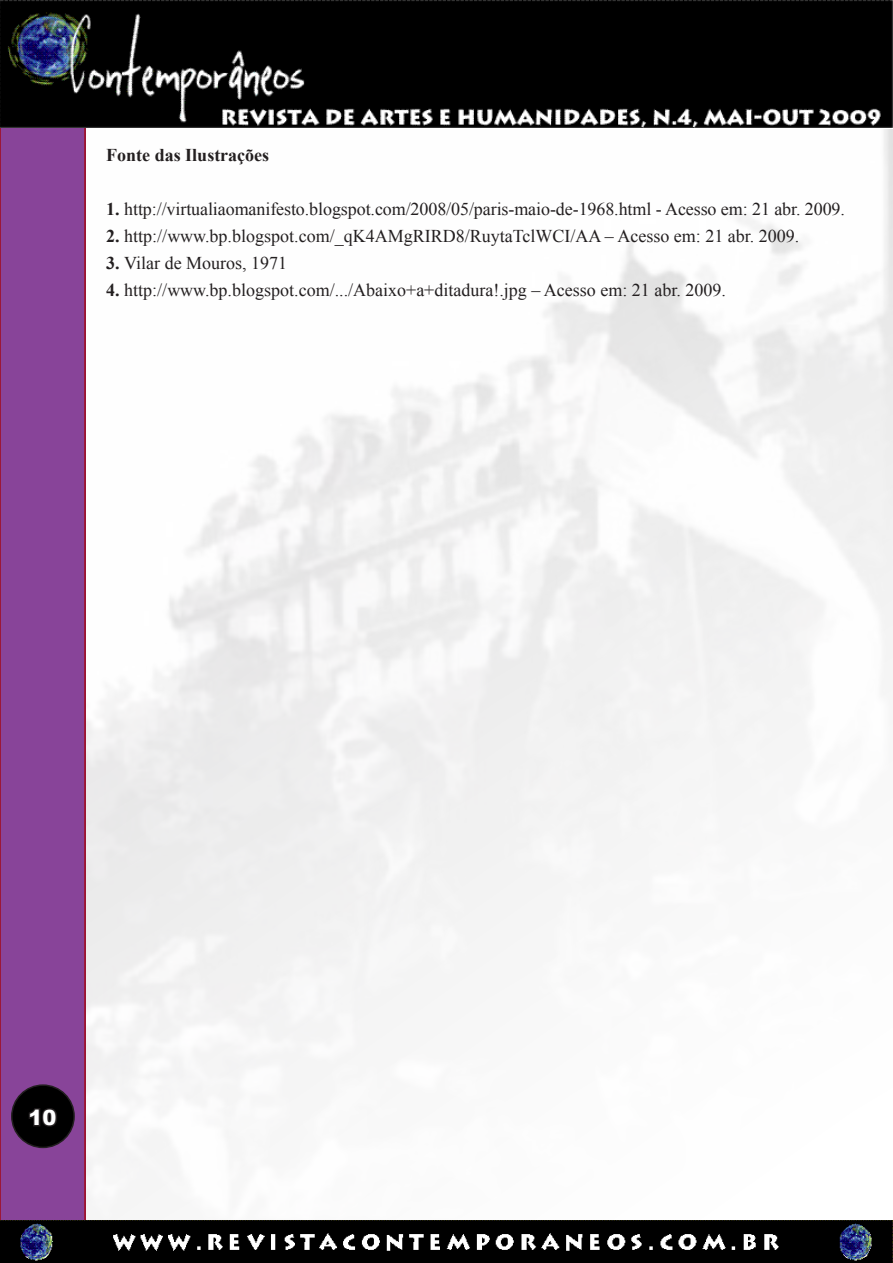
<style>
.page{position:relative;width:893px;height:1263px;background:#fff}
.page>*{position:absolute;margin:0;border:0;box-sizing:border-box;transform-origin:0 0}
.t1{font:900 21px "Arial";color:#fff}
.t2{font:18px "Times New Roman";color:#231f20}
.t3{font:700 18px "Times New Roman";color:#231f20}
.s1{font-weight:700}
</style>
<div class="page">
<div style="left:0;top:112px;width:85px;height:1115px;background:#849"></div>
<div style="left:0;top:111px;width:86px;height:1117px;border:2px solid #a20919"></div>
<img style="left:0;top:1220px;width:893px;height:43px">
<div style="left:12px;top:1085px;width:62px;height:62px;background:#000;border-radius:50%"></div>
<div style="left:11px;top:1084px;width:64px;height:64px;border:2px solid #231f20;border-radius:50%"></div>
<svg style="left:29px;top:1108px;width:28px;height:19px"></svg>
<img style="left:0;top:0;width:893px;height:128px">
<p class="t3" style="left:106px;top:143px;width:164px">Fonte das Ilustrações</p>
<p class="t2" style="left:106px;top:197px;width:740px"><span class="s1">1.</span> http://virtualiaomanifesto.blogspot.com/2008/05/paris-maio-de-1968.html - Acesso em: 21 abr. 2009.</p>
<p class="t2" style="left:106px;top:224px;width:695px"><span class="s1">2.</span> http://www.bp.blogspot.com/_qK4AMgRIRD8/RuytaTclWCI/AA – Acesso em: 21 abr. 2009.</p>
<p class="t2" style="left:106px;top:251px;width:182px"><span class="s1">3.</span> Vilar de Mouros, 1971</p>
<p class="t2" style="left:106px;top:278px;width:621px"><span class="s1">4.</span> http://www.bp.blogspot.com/.../Abaixo+a+ditadura!.jpg – Acesso em: 21 abr. 2009.</p>
<p class="t1" style="left:29px;top:1102px;width:30px">10</p>
</div>
